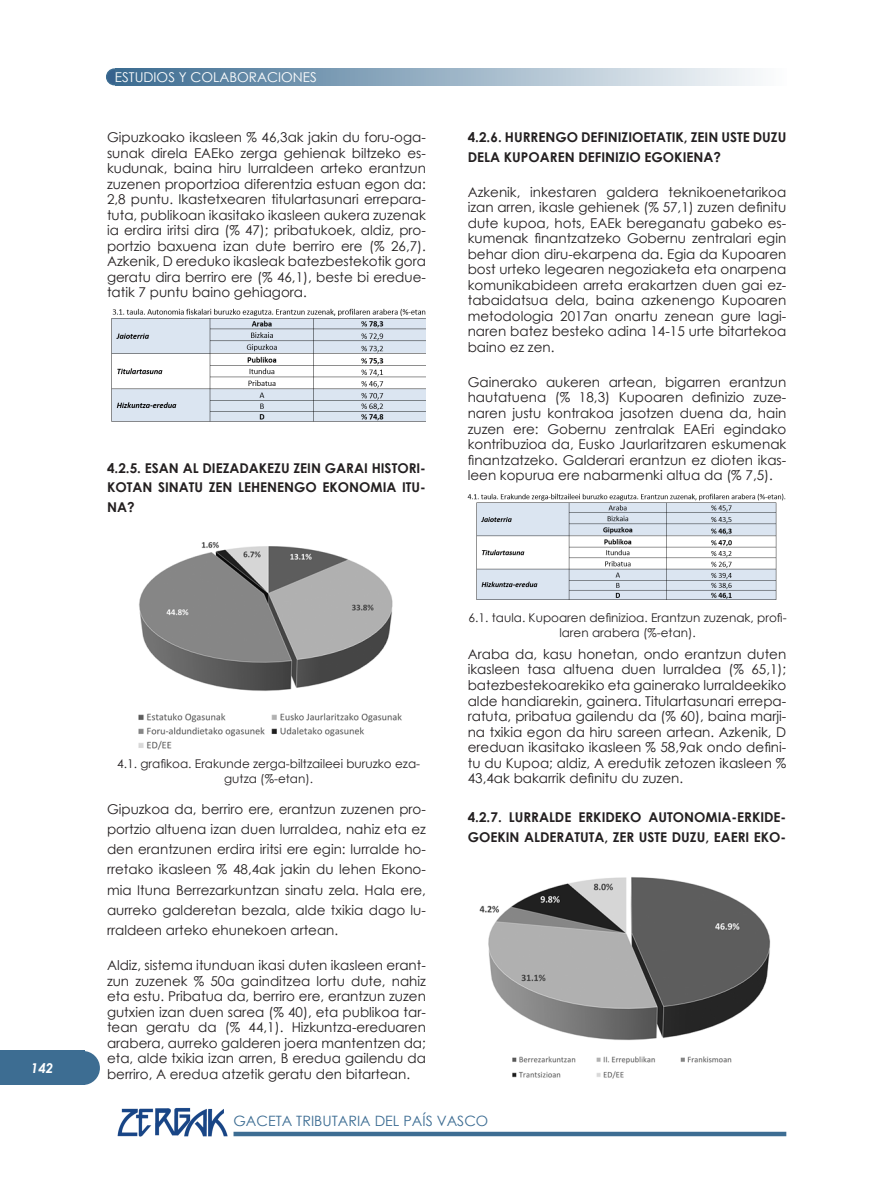
<style>
.page{position:relative;width:893px;height:1191px;background:#fff}
.page>*{position:absolute;margin:0;border:0;box-sizing:border-box;transform-origin:0 0}
.t1{font:14.25px "Century Gothic";color:#3d6d93}
.Body_Text{font:13.5px/15.6px "Century Gothic";color:#231f20;text-align:justify}
.t2{font:700 13.5px/19.5px "Century Gothic";color:#231f20}
.t3{font:13.5px "Century Gothic";color:#fff}
.t4{font:italic 700 13.5px "Century Gothic";color:#fff}
.t5{font:12px/14.4px "Century Gothic";color:#231f20;text-align:center}
</style>
<div class="page">
<div style="left:107px;top:69px;width:19px;height:16px;background:#36628d;border-radius:8px"></div>
<div style="left:106px;top:68px;width:21px;height:17px;border:2px solid #3c6c91;border-radius:8px"></div>
<div style="left:15px;top:1051px;width:85px;height:34px;background:#3d6d92;border-radius:17px"></div>
<div style="left:0;top:1051px;width:85px;height:34px;background:#3d6d92"></div>
<img style="left:117px;top:1108px;width:111px;height:29px">
<div style="left:234px;top:1131px;width:552px;height:5px;background:#3d6d93"></div>
<div style="left:115px;top:68px;width:671px;height:17px;background:linear-gradient(to right,#3b6b90,#fdfdfe)"></div>
<img style="left:112px;top:308px;width:313px;height:113px">
<img style="left:138px;top:542px;width:264px;height:208px">
<img style="left:468px;top:494px;width:318px;height:106px">
<img style="left:479px;top:877px;width:292px;height:202px">
<p class="t4" style="left:31px;top:1058px;width:24px">142</p>
<p class="t3" style="left:115px;top:68px;width:203px">ESTUDIOS Y COLABORACIONES</p>
<p class="Body_Text" style="left:107px;top:129px;width:320px">Gipuzkoako ikasleen % 46,3ak jakin du foru-oga&shy;sunak direla EAEko zerga gehienak biltzeko es&shy;kudunak, baina hiru lurraldeen arteko erantzun zuzenen proportzioa diferentzia estuan egon da:<br>2,8 puntu. Ikastetxearen titulartasunari errepara&shy;tuta, publikoan ikasitako ikasleen aukera zuzenak ia erdira iritsi dira (% 47); pribatukoek, aldiz, pro&shy;portzio baxuena izan dute berriro ere (% 26,7).<br>Azkenik, D ereduko ikasleak batezbestekotik gora geratu dira berriro ere (% 46,1), beste bi eredue&shy;tatik 7 puntu baino gehiagora.</p>
<p class="t2" style="left:107px;top:457px;width:320px;text-align:justify">4.2.5. ESAN AL DIEZADAKEZU ZEIN GARAI HISTORI-KOTAN SINATU ZEN LEHENENGO EKONOMIA ITU-NA?</p>
<p class="t5" style="left:117px;top:756px;width:304px">4.1. grafikoa. Erakunde zerga-biltzaileei buruzko eza&shy;gutza (%-etan).</p>
<p class="Body_Text" style="left:107px;top:798px;width:320px;line-height:20.2px">Gipuzkoa da, berriro ere, erantzun zuzenen pro&shy;portzio altuena izan duen lurraldea, nahiz eta ez den erantzunen erdira iritsi ere egin: lurralde ho&shy;rretako ikasleen % 48,4ak jakin du lehen Ekono&shy;mia Ituna Berrezarkuntzan sinatu zela. Hala ere, aurreko galderetan bezala, alde txikia dago lu&shy;rraldeen arteko ehunekoen artean.</p>
<p class="Body_Text" style="left:107px;top:957px;width:320px">Aldiz, sistema itunduan ikasi duten ikasleen erant&shy;zun zuzenek % 50a gainditzea lortu dute, nahiz eta estu. Pribatua da, berriro ere, erantzun zuzen gutxien izan duen sarea (% 40), eta publikoa tar&shy;tean geratu da (% 44,1). Hizkuntza-ereduaren arabera, aurreko galderen joera mantentzen da; eta, alde txikia izan arren, B eredua gailendu da berriro, A eredua atzetik geratu den bitartean.</p>
<p class="t2" style="left:468px;top:127px;width:320px">4.2.6. HURRENGO DEFINIZIOETATIK, ZEIN USTE DUZU<br>DELA KUPOAREN DEFINIZIO EGOKIENA?</p>
<p class="Body_Text" style="left:468px;top:184px;width:320px">Azkenik, inkestaren galdera teknikoenetarikoa izan arren, ikasle gehienek (% 57,1) zuzen definitu dute kupoa, hots, EAEk bereganatu gabeko es&shy;kumenak finantzatzeko Gobernu zentralari egin behar dion diru-ekarpena da. Egia da Kupoaren bost urteko legearen negoziaketa eta onarpena komunikabideen arreta erakartzen duen gai ez&shy;tabaidatsua dela, baina azkenengo Kupoaren metodologia 2017an onartu zenean gure lagi&shy;naren batez besteko adina 14-15 urte bitartekoa baino ez zen.</p>
<p class="Body_Text" style="left:468px;top:374px;width:320px">Gainerako aukeren artean, bigarren erantzun hautatuena (% 18,3) Kupoaren definizio zuze&shy;naren justu kontrakoa jasotzen duena da, hain zuzen ere: Gobernu zentralak EAEri egindako kontribuzioa da, Eusko Jaurlaritzaren eskumenak finantzatzeko. Galderari erantzun ez dioten ikas&shy;leen kopurua ere nabarmenki altua da (% 7,5).</p>
<p class="t5" style="left:469px;top:610px;width:320px">6.1. taula. Kupoaren definizioa. Erantzun zuzenak, profi&shy;laren arabera (%-etan).</p>
<p class="Body_Text" style="left:468px;top:646px;width:320px">Araba da, kasu honetan, ondo erantzun duten ikasleen tasa altuena duen lurraldea (% 65,1); batezbestekoarekiko eta gainerako lurraldeekiko alde handiarekin, gainera. Titulartasunari errepa&shy;ratuta, pribatua gailendu da (% 60), baina marji&shy;na txikia egon da hiru sareen artean. Azkenik, D ereduan ikasitako ikasleen % 58,9ak ondo defini&shy;tu du Kupoa; aldiz, A eredutik zetozen ikasleen % 43,4ak bakarrik definitu du zuzen.</p>
<p class="t2" style="left:468px;top:807px;width:320px">4.2.7. LURRALDE ERKIDEKO AUTONOMIA-ERKIDE-<br>GOEKIN ALDERATUTA, ZER USTE DUZU, EAERI EKO-</p>
<p class="t1" style="left:234px;top:1111px;width:256px">GACETA TRIBUTARIA DEL PAÍS VASCO</p>
</div>
